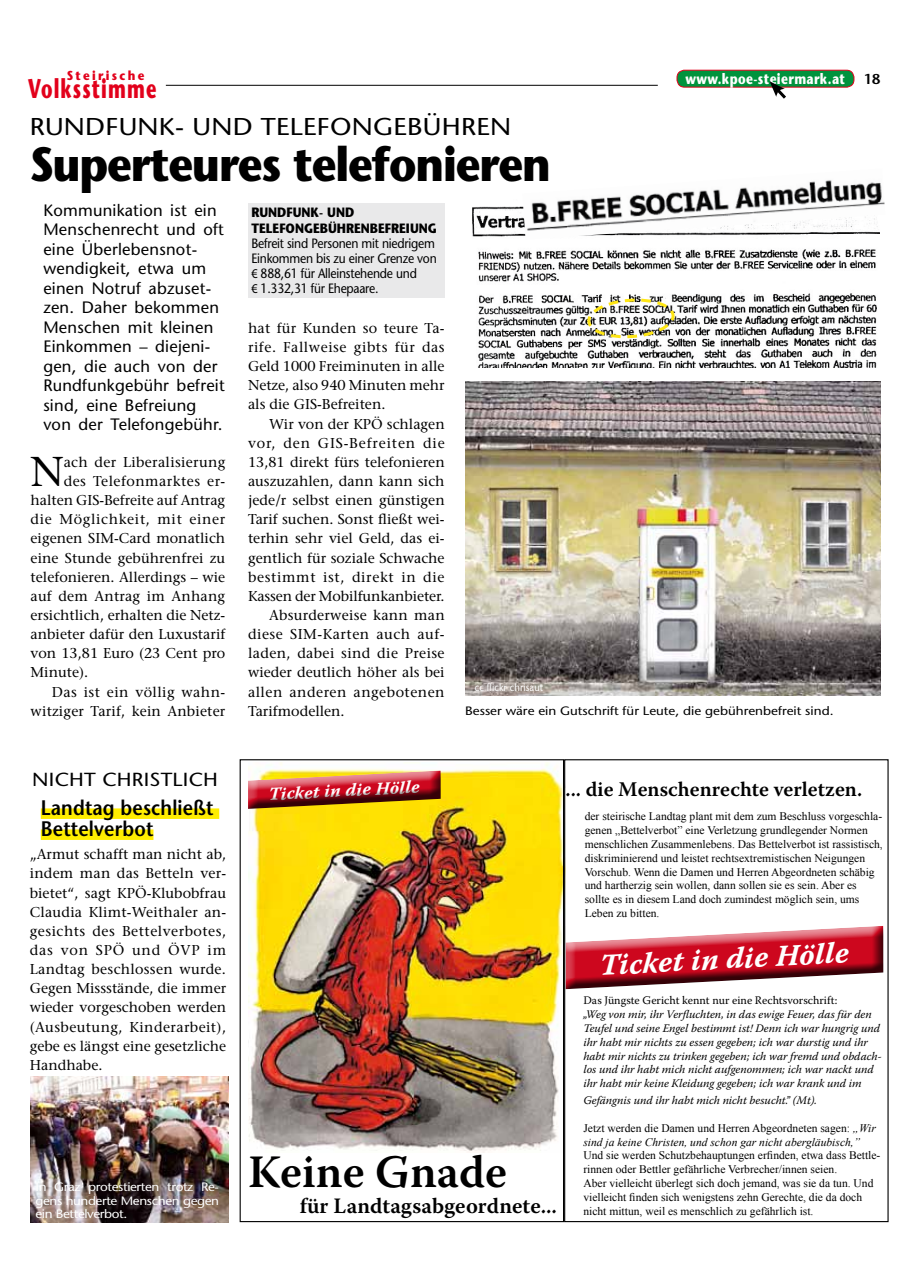
<style>
.page{position:relative;width:910px;height:1276px;background:#fff}
.page>*{position:absolute;margin:0;border:0;box-sizing:border-box;transform-origin:0 0}
.t1{font:700 48px "Stone Sans";letter-spacing:-.025em;color:#000;scale:.9 1}
.t2{font:600 46.2px "Warnock Pro";color:#000}
.t3{font:41.55px "Stone Serif";color:#000}
.t4{font:30px "Warnock Pro Bold It Capt";color:#fff}
.t5{font:700 27px "Stone Sans";letter-spacing:.06em;color:#e2001b;scale:.67 1}
.t6{font:24.3px "Stone Sans";letter-spacing:.01em;color:#000;scale:1.11 1}
.t7{font:600 21.9px "Warnock Pro";letter-spacing:.005em;color:#000}
.t8{font:600 21px/21px "Stone Sans";letter-spacing:.01em;color:#000;scale:.9 1}
.t9{font:600 20.85px "Warnock Pro";color:#000}
.t10{font:18.9px "Stone Sans";letter-spacing:.01em;color:#000;scale:1.11 1}
.t11{font:18.15px "Warnock Pro Bold It Capt";color:#fff}
.t12{font:16.5px/19.5px "Stone Sans";letter-spacing:.015em;color:#000}
.t13{font:700 15px "Stone Sans";letter-spacing:.03em;color:#fff;scale:.8 1}
.t14{font:14.25px/19.2px "Stone Serif";color:#000;text-align:justify}
.t15{font:14.25px "Stone Serif";letter-spacing:.045em;color:#000}
.t16{font:14.25px "Stone Serif";letter-spacing:.035em;color:#000}
.t17{font:14.25px "Stone Serif";letter-spacing:.025em;color:#000}
.t18{font:14.25px "Stone Serif";letter-spacing:.055em;color:#000}
.t19{font:14.25px "Stone Serif";letter-spacing:.02em;color:#000}
.t20{font:14.25px "Stone Serif";letter-spacing:.03em;color:#000}
.t21{font:600 14.25px "Stone Sans";color:#000}
.t22{font:13.5px/15px "Stone Sans";letter-spacing:-.02em;color:#000;scale:.9 1}
.t23{font:700 13.5px/16.5px "Stone Sans";color:#000;scale:.9 1}
.t24{font:700 12.9px "Stone Sans";letter-spacing:.2em;color:#e2001b;scale:.89 1}
.t25{font:12.15px/13.5px "Stone Sans";letter-spacing:-.03em;color:#fff;text-align:justify;scale:1.11 1}
.t26{font:12.15px "Stone Sans";color:#000;scale:1.11 1}
.t27{font:11.55px/13.8px "Times New Roman";color:#000}
.t28{font:italic 11.55px/13.8px "Warnock Pro";color:#000}
.t29{font:italic 11.55px/13.8px "Times New Roman";color:#000}
.t30{font:11.55px "Warnock Pro";color:#000}
.t31{font:10.5px "Stone Sans";letter-spacing:.01em;color:#fff;scale:.9 1}
.s1{font-family:"Myriad Pro"}
.s2{font-style:normal}
</style>
<div class="page">
<hr style="left:166px;top:85px;width:492px;height:1px;background:#000">
<div style="left:677px;top:70px;width:177px;height:17px;background:#00933d;border-radius:7px"></div>
<div style="left:677px;top:70px;width:177px;height:17px;border:1px solid #e2001b;border-radius:7px"></div>
<svg style="left:770px;top:81px;width:19px;height:18px"></svg>
<div style="left:248px;top:203px;width:196px;height:94px;background:#e9e9ea"></div>
<img style="left:31px;top:1077px;width:197px;height:145px">
<img style="left:472px;top:206px;width:405px;height:161px">
<img style="left:522px;top:180px;width:363px;height:60px">
<img style="left:465px;top:381px;width:415px;height:315px">
<svg style="left:586px;top:297px;width:90px;height:43px"></svg>
<img style="left:248px;top:762px;width:314px;height:390px">
<svg style="left:566px;top:926px;width:318px;height:64px"></svg>
<svg style="left:248px;top:768px;width:201px;height:45px;background:#c97138"></svg>
<div style="left:41px;top:808px;width:178px;height:11px;background:#ffed00"></div>
<div style="left:41px;top:829px;width:112px;height:11px;background:#ffed00"></div>
<div style="left:240px;top:759px;width:324px;height:463px;border:1px solid #000"></div>
<div style="left:564px;top:759px;width:325px;height:463px;border:1px solid #000"></div>
<p class="t24" style="left:67px;top:67px;width:89px">Steirische</p>
<p class="t13" style="left:685px;top:69px;width:201px">www.kpoe-steiermark.at</p>
<h3 class="t5" style="left:28px;top:72px;width:193px">Volksstimme</h3>
<h3 class="t6" style="left:30px;top:112px;width:261px">Rundfunk- und Telefo</h3>
<h3 class="t6" style="left:352px;top:112px;width:35px">ngebü</h3>
<h3 class="t6" style="left:442px;top:112px;width:64px">hren</h3>
<h1 class="t1" style="left:30px;top:134px;width:580px">Superteures telefonieren</h1>
<p class="t12" style="left:43px;top:200px;width:183px">Kommunikation ist ein<br>Menschenrecht und oft eine Überlebensnot&shy;wendigkeit, etwa um einen N otruf abzuset&shy;zen. Daher bekommen<br>Menschen mit kleinen<br>Einkommen – diejeni&shy;gen, die auch von der<br>Rundfunkgebühr befreit sind, eine Befreiung von der Telefongebühr.</p>
<p class="t23" style="left:251px;top:203px;width:208px">RUNDFUNK- UND<br>TELEFONGEBÜHRENBEFREIUNG</p>
<p class="t22" style="left:251px;top:236px;width:207px">Befreit sind Personen mit niedrigem<br>Einkommen bis zu einer Grenze von <span class="s1">€</span> 888,61 für Alleinstehende und<br><span class="s1">€</span> 1.332,31 für Ehepaare.</p>
<p class="t14" style="left:248px;top:318px;width:198px">hat für Kunden so teure Ta&shy;rife. Fallweise gibts für das Geld 1000 Freiminuten in alle Netze, also 940 Minuten mehr als die GIS-Befreiten.</p>
<p class="t14" style="left:269px;top:414px;width:177px">Wir von der KPÖ schlagen</p>
<p class="t18" style="left:248px;top:434px;width:198px">vor, den GIS-Befreiten die</p>
<p class="t14" style="left:248px;top:452px;width:198px">13,81 direkt fürs telefonieren</p>
<p class="t14" style="left:248px;top:471px;width:198px">auszuzahlen, dann kann sich</p>
<p class="t14" style="left:248px;top:490px;width:198px">jede/r selbst einen günstigen</p>
<p class="t14" style="left:248px;top:509px;width:198px">Tarif suchen. Sonst fließt wei-</p>
<p class="t14" style="left:248px;top:529px;width:198px">terhin sehr viel Geld, das ei-</p>
<p class="t14" style="left:248px;top:548px;width:198px">gentlich für soziale Schwache</p>
<p class="t15" style="left:248px;top:568px;width:198px">bestimmt ist, direkt in die</p>
<p class="t14" style="left:248px;top:586px;width:198px">Kassen der Mobilfunkanbieter.</p>
<p class="t14" style="left:269px;top:605px;width:177px">Absurderweise kann man</p>
<p class="t16" style="left:248px;top:625px;width:198px">diese SIM-Karten auch auf-</p>
<p class="t17" style="left:248px;top:644px;width:198px">laden, dabei sind die Preise</p>
<p class="t14" style="left:248px;top:663px;width:198px">wieder deutlich höher als bei</p>
<p class="t16" style="left:248px;top:683px;width:198px">allen anderen angebotenen</p>
<p class="t14" style="left:248px;top:701px;width:98px">Tarifmodellen.</p>
<h3 class="t3" style="left:31px;top:446px;width:35px">N</h3>
<p class="t19" style="left:64px;top:453px;width:163px">ach der Liberalisierung</p>
<p class="t20" style="left:64px;top:472px;width:163px">des Telefonmarktes er-</p>
<p class="t14" style="left:31px;top:490px;width:196px">halten GIS-Befreite auf Antrag</p>
<p class="t15" style="left:31px;top:510px;width:196px">die Möglichkeit, mit einer</p>
<p class="t14" style="left:31px;top:529px;width:196px">eigenen SIM-Card monatlich</p>
<p class="t14" style="left:31px;top:548px;width:196px">eine Stunde gebührenfrei zu</p>
<p class="t14" style="left:31px;top:567px;width:196px">telefonieren. Allerdings – wie</p>
<p class="t14" style="left:31px;top:586px;width:196px">auf dem Antrag im Anhang</p>
<p class="t14" style="left:31px;top:605px;width:196px">ersichtlich, erhalten die Netz-</p>
<p class="t14" style="left:31px;top:624px;width:196px">anbieter dafür den Luxustarif</p>
<p class="t14" style="left:31px;top:643px;width:196px">von 13,81 Euro (23 Cent pro</p>
<p class="t14" style="left:31px;top:663px;width:59px">Minute).</p>
<p class="t17" style="left:52px;top:683px;width:175px">Das ist ein völlig wahn-</p>
<p class="t14" style="left:31px;top:701px;width:196px">witziger Tarif, kein Anbieter</p>
<p class="t31" style="left:475px;top:681px;width:77px">cc flickr chrisaut</p>
<p class="t26" style="left:465px;top:704px;width:333px">Besser wäre ein Gutschrift für Leute, die gebührenbefreit sind.</p>
<p class="t21" style="left:864px;top:70px;width:18px">18</p>
<h3 class="t10" style="left:32px;top:767px;width:169px">N icht christlich</h3>
<h3 class="t8" style="left:41px;top:797px;width:193px">Landtag beschließt<br>Bettelverbot</h3>
<p class="t14" style="left:30px;top:844px;width:198px">„Armut schafft man nicht ab, indem man das Betteln ver&shy;bietet“, sagt KPÖ-Klubobfrau Claudia Klimt-Weithaler an&shy;gesichts des Bettelverbotes, das von SPÖ und ÖVP im Landtag beschlossen wurde.<br>Gegen Missstände, die immer wieder vorgeschoben werden (Ausbeutung, Kinderarbeit), gebe es längst eine gesetzliche Handhabe.</p>
<p class="t25" style="left:36px;top:1180px;width:167px">I n Graz protestierten trotz Re&shy;gens hunderte Menschen gegen ein Bettelverbot.</p>
<p class="t11" style="left:268px;top:783px;width:153px;rotate:-3deg">Ticket in die Hölle</p>
<h2 class="t2" style="left:248px;top:1144px;width:261px">Keine Gnade</h2>
<h3 class="t7" style="left:300px;top:1193px;width:259px">für Landtagsabgeordnete...</h3>
<h3 class="t9" style="left:565px;top:776px;width:298px">... die Menschenrechte verletzen.</h3>
<p class="t27" style="left:585px;top:809px;width:300px">der steirische Landtag plant mit dem zum Beschluss vorgeschla&shy;genen „Bettelverbot” eine Verletzung grundlegender Normen menschlichen Zusammenlebens. Das Bettelverbot ist rassistisch, diskriminierend und leistet rechtsextremistischen Neigungen Vorschub. Wenn die Damen und Herren Abgeordneten schäbig und hartherzig sein wollen, dann sollen sie es sein. Aber es sollte es in diesem Land doch zumindest möglich sein, ums Leben zu bitten.</p>
<h3 class="t4" style="left:598px;top:947px;width:251px;rotate:-3deg">Ticket in die Hölle</h3>
<p class="t30" style="left:583px;top:993px;width:256px">Das Jüngste Gericht kennt nur eine Rechtsvorschrift:</p>
<p class="t28" style="left:583px;top:1007px;width:300px">„Weg von mir, ihr Verfluchten, in das ewige Feuer, das für den Teufel und seine Engel bestimmt ist! Denn ich war hungrig und ihr habt mir nichts zu essen gegeben; ich war durstig und ihr habt mir nichts zu trinken gegeben; ich war fremd und obdach&shy;los und ihr habt mich nicht aufgenommen; ich war nackt und ihr habt mir keine Kleidung gegeben; ich war krank und im</p>
<p class="t28" style="left:583px;top:1093px;width:235px">Gefängnis und ihr habt mich nicht besucht.” (Mt).</p>
<p class="t29" style="left:583px;top:1120px;width:294px"><span class="s2">Jetzt werden die Damen und Herren Abgeordneten sagen:</span> „Wir sind ja keine Christen, und schon gar nicht abergläubisch,”</p>
<p class="t27" style="left:583px;top:1148px;width:299px">Und sie werden Schutzbehauptungen erfinden, etwa dass Bettle&shy;rinnen oder Bettler gefährliche Verbrecher/innen seien.<br>Aber vielleicht überlegt sich doch jemand, was sie da tun. Und vielleicht finden sich wenigstens zehn Gerechte, die da doch nicht mittun, weil es menschlich zu gefährlich ist.</p>
</div>
